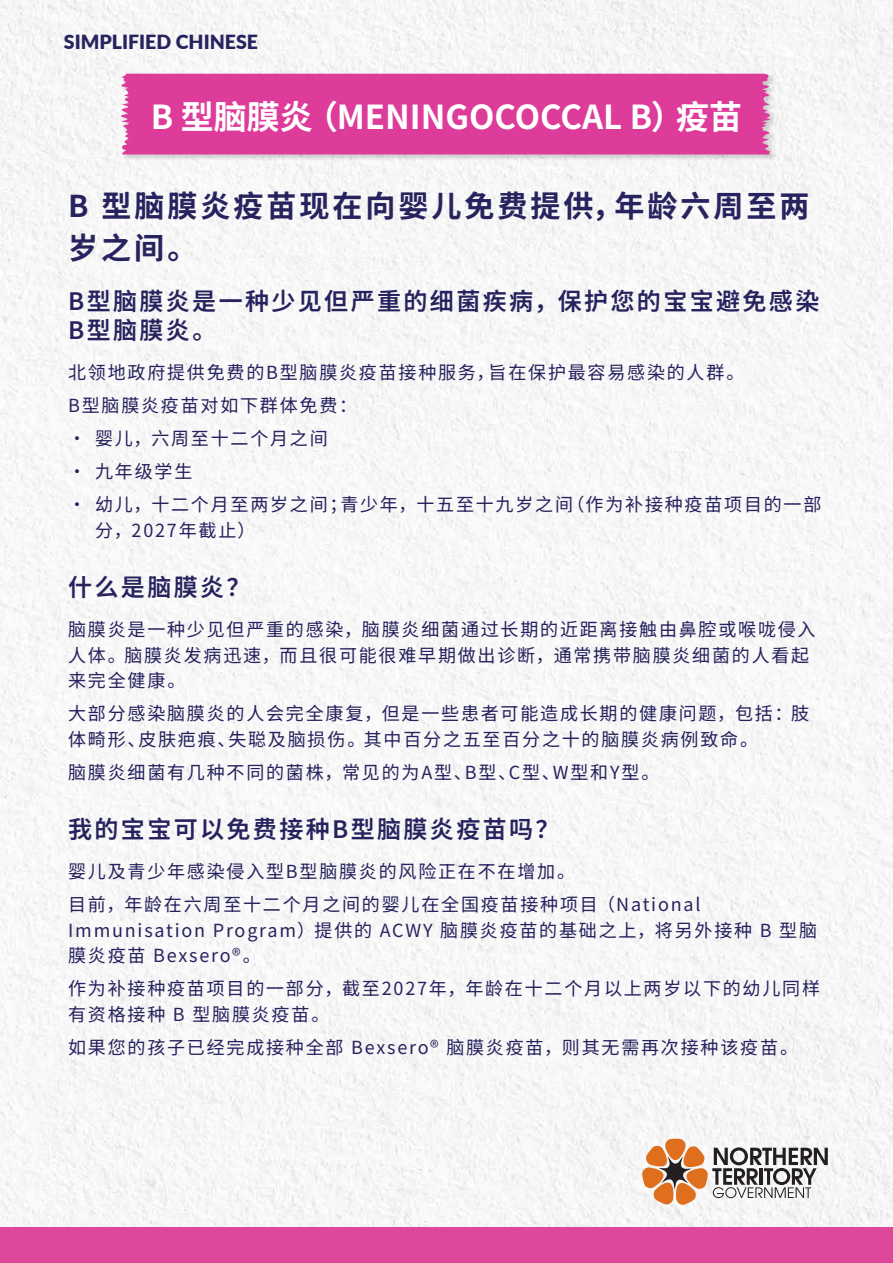
<style>
.page{position:relative;width:893px;height:1263px;background:#fff}
.page>*{position:absolute;margin:0;border:0;box-sizing:border-box;transform-origin:0 0}
.t1{font:100 33px "Noto Sans SC";color:#fff}
.t2{font:100 30px/42px "Noto Sans SC";letter-spacing:.1em;color:#27235e}
.t3{font:100 24px/28.8px "Noto Sans SC";letter-spacing:.1em;color:#27235e}
.t4{font:900 19.5px "Lato";color:#27235e}
.t5{font:100 18px/33px "Noto Sans SC";letter-spacing:.1em;color:#27235e}
</style>
<div class="page">
<img style="left:0;top:0;width:893px;height:1227px">
<svg style="left:642px;top:1138px;width:186px;height:67px"></svg>
<div style="left:0;top:1227px;width:893px;height:36px;background:#de489a"></div>
<img style="left:120px;top:72px;width:659px;height:91px">
<div style="left:121px;top:74px;width:650px;height:80px;background:#dd3c9a"></div>
<p class="t4" style="left:64px;top:27px;width:196px">SIMPLIFIED CHINESE</p>
<h1 class="t1" style="left:151px;top:98px;width:593px">B 型脑膜炎 （MENINGOCOCCAL B）疫苗</h1>
<h2 class="t2" style="left:68px;top:185px;width:743px">B 型脑膜炎疫苗现在向婴儿免费提供，年龄六周至两岁之间。</h2>
<h3 class="t3" style="left:68px;top:287px;width:753px">B型脑膜炎是一种少见但严重的细菌疾病， 保护您的宝宝避免感染<br>B型脑膜炎。</h3>
<p class="t5" style="left:68px;top:357px;width:755px">北领地政府提供免费的B型脑膜炎疫苗接种服务，旨在保护最容易感染的人群。<br>B型脑膜炎疫苗对如下群体免费：<br>· 婴儿， 六周至十二个月之间<br>· 九年级学生<br>· 幼儿， 十二个月至两岁之间；青少年， 十五至十九岁之间（作为补接种疫苗项目的一部</p>
<p class="t5" style="left:95px;top:514px;width:162px">分， 2027年截止）</p>
<h3 class="t3" style="left:68px;top:573px;width:184px">什么是脑膜炎？</h3>
<p class="t5" style="left:68px;top:617px;width:749px;line-height:25.5px">脑膜炎是一种少见但严重的感染， 脑膜炎细菌通过长期的近距离接触由鼻腔或喉咙侵入人体。脑膜炎发病迅速， 而且很可能很难早期做出诊断， 通常携带脑膜炎细菌的人看起来完全健康。</p>
<p class="t5" style="left:68px;top:701px;width:743px;line-height:25.5px">大部分感染脑膜炎的人会完全康复， 但是一些患者可能造成长期的健康问题， 包括：肢体畸形、皮肤疤痕、失聪及脑损伤。其中百分之五至百分之十的脑膜炎病例致命。</p>
<p class="t5" style="left:68px;top:756px;width:593px">脑膜炎细菌有几种不同的菌株， 常见的为A型、B型、C型、W型和Y型。</p>
<h3 class="t3" style="left:68px;top:815px;width:493px">我的宝宝可以免费接种B型脑膜炎疫苗吗？</h3>
<p class="t5" style="left:68px;top:855px;width:634px">婴儿及青少年感染侵入型B型脑膜炎的风险正在不在增加。<br>目前， 年龄在六周至十二个月之间的婴儿在全国疫苗接种项目 （National</p>
<p class="t5" style="left:68px;top:918px;width:750px;line-height:25.5px">Immunisation Program）提供的 ACWY 脑膜炎疫苗的基础之上， 将另外接种 B 型脑膜炎疫苗 Bexsero®。</p>
<p class="t5" style="left:68px;top:976px;width:753px;line-height:25.5px">作为补接种疫苗项目的一部分， 截至2027年， 年龄在十二个月以上两岁以下的幼儿同样有资格接种 B 型脑膜炎疫苗。</p>
<p class="t5" style="left:68px;top:1031px;width:731px">如果您的孩子已经完成接种全部 Bexsero® 脑膜炎疫苗， 则其无需再次接种该疫苗。</p>
</div>
